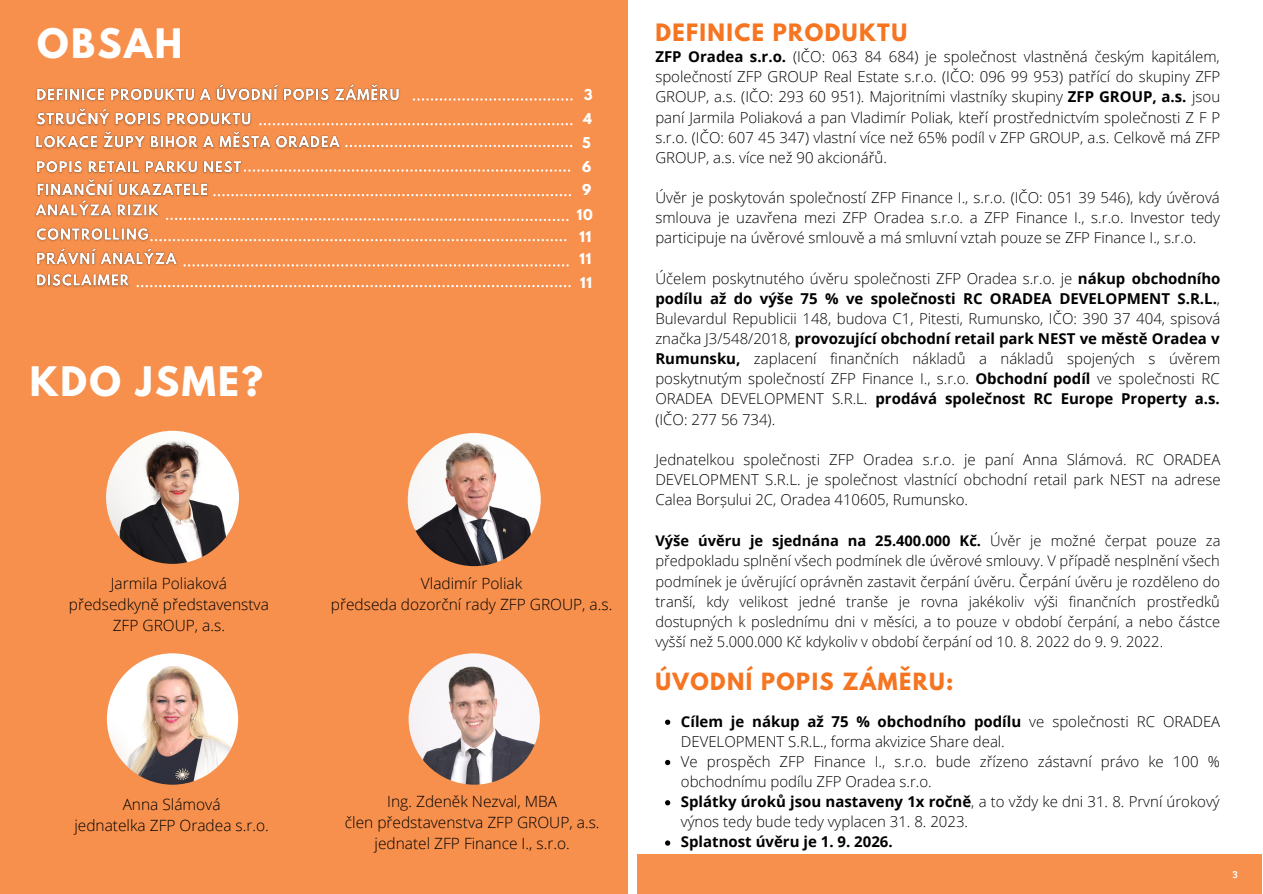
<style>
.page{position:relative;width:1263px;height:894px;background:#fff}
.page>*{position:absolute;margin:0;border:0;box-sizing:border-box;transform-origin:0 0}
.t1{font:700 36px "League Spartan";letter-spacing:.065em;color:#fff}
.t2{font:700 21.15px "League Spartan";letter-spacing:.065em;color:#f57521}
.t3{font:700 21px "League Spartan";letter-spacing:.07em;color:#f57521}
.t4{font:300 15.45px/20.9px "Open Sans";color:#000;text-align:center}
.t5{font:300 15px/20.1px "Open Sans";color:#000;text-align:justify}
.t6{font:700 15px "Open Sans";color:#000}
.t7{font:300 14.7px/20.1px "Open Sans";color:#000;text-align:justify}
.t8{font:700 13.35px/24.6px "League Spartan";letter-spacing:.065em;color:#fff}
.t9{font:10.65px "Bree Serif";color:#fff}
.s1{font-weight:700}
</style>
<div class="page">
<div style="left:0;top:1px;width:627px;height:892px;background:#f7904d"></div>
<div style="left:638px;top:854px;width:624px;height:39px;background:#f7904d"></div>
<svg style="left:665px;top:719px;width:5px;height:5px"></svg>
<svg style="left:665px;top:759px;width:5px;height:6px"></svg>
<svg style="left:665px;top:800px;width:5px;height:5px"></svg>
<svg style="left:665px;top:840px;width:5px;height:5px"></svg>
<img style="left:36px;top:84px;width:364px;height:18px">
<img style="left:36px;top:160px;width:208px;height:14px">
<svg style="left:413px;top:98px;width:160px;height:3px"></svg>
<img style="left:36px;top:249px;width:141px;height:17px">
<img style="left:35px;top:227px;width:117px;height:22px">
<img style="left:36px;top:274px;width:94px;height:14px">
<svg style="left:213px;top:194px;width:358px;height:2px"></svg>
<svg style="left:183px;top:264px;width:386px;height:2px"></svg>
<svg style="left:137px;top:285px;width:434px;height:2px"></svg>
<img style="left:36px;top:108px;width:216px;height:19px">
<svg style="left:259px;top:123px;width:313px;height:2px"></svg>
<img style="left:35px;top:205px;width:124px;height:12px">
<img style="left:35px;top:131px;width:306px;height:19px">
<svg style="left:345px;top:145px;width:227px;height:2px"></svg>
<svg style="left:244px;top:169px;width:326px;height:3px"></svg>
<svg style="left:166px;top:218px;width:402px;height:3px"></svg>
<img style="left:106px;top:430px;width:133px;height:133px;border-radius:50%">
<img style="left:409px;top:653px;width:131px;height:131px;border-radius:50%">
<img style="left:408px;top:433px;width:133px;height:133px;border-radius:50%">
<img style="left:107px;top:653px;width:131px;height:131px;border-radius:50%">
<img style="left:36px;top:178px;width:172px;height:27px">
<svg style="left:150px;top:239px;width:416px;height:2px"></svg>
<h1 class="t1" style="left:37px;top:25px;width:147px">OBSAH</h1>
<h2 class="t2" style="left:655px;top:22px;width:253px">DEFINICE PRODUKTU</h2>
<p class="t5" style="left:655px;top:46px;width:566px"><span class="s1">ZFP Oradea s.r.o.</span> (IČO: 063 84 684) je společnost vlastněná českým kapitálem, společností ZFP GROUP Real Estate s.r.o. (IČO: 096 99 953) patřící do skupiny ZFP GROUP, a.s. (IČO: 293 60 951). Majoritními vlastníky skupiny <span class="s1">ZFP GROUP, a.s.</span> jsou paní Jarmila Poliaková a pan Vladimír Poliak, kteří prostřednictvím společnosti Z F P s.r.o. (IČO: 607 45 347) vlastní více než 65% podíl v ZFP GROUP, a.s. Celkově má ZFP GROUP, a.s. více než 90 akcionářů.</p>
<p class="t5" style="left:655px;top:187px;width:566px">Úvěr je poskytován společností ZFP Finance I., s.r.o. (IČO: 051 39 546), kdy úvěrová smlouva je uzavřena mezi ZFP Oradea s.r.o. a ZFP Finance I., s.r.o. Investor tedy participuje na úvěrové smlouvě a má smluvní vztah pouze se ZFP Finance I., s.r.o.</p>
<p class="t5" style="left:655px;top:268px;width:567px">Účelem poskytnutého úvěru společnosti ZFP Oradea s.r.o. je <span class="s1">nákup obchodního podílu až do výše 75 % ve společnosti RC ORADEA DEVELOPMENT S.R.L.</span>, Bulevardul Republicii 148, budova C1, Pitesti, Rumunsko, IČO: 390 37 404, spisová značka J3/548/2018, <span class="s1">provozující obchodní retail park NEST ve městě Oradea v Rumunsku,</span> zaplacení finančních nákladů a nákladů spojených s úvěrem poskytnutým společností ZFP Finance I., s.r.o. <span class="s1">Obchodní podíl</span> ve společnosti RC ORADEA DEVELOPMENT S.R.L. <span class="s1">prodává společnost RC Europe Property a.s. </span>(IČO: 277 56 734).</p>
<p class="t5" style="left:655px;top:449px;width:567px">Jednatelkou společnosti ZFP Oradea s.r.o. je paní Anna Slámová. RC ORADEA DEVELOPMENT S.R.L. je společnost vlastnící obchodní retail park NEST na adrese Calea Borșului 2C, Oradea 410605, Rumunsko.</p>
<p class="t7" style="left:655px;top:530px;width:567px"><span class="s1">Výše úvěru je sjednána na 25.400.000 Kč.</span> Úvěr je možné čerpat pouze za předpokladu splnění všech podmínek dle úvěrové smlouvy. V případě nesplnění všech podmínek je úvěrující oprávněn zastavit čerpání úvěru. Čerpání úvěru je rozděleno do tranší, kdy velikost jedné tranše je rovna jakékoliv výši finančních prostředků dostupných k poslednímu dni v měsíci, a to pouze v období čerpání, a nebo částce vyšší než 5.000.000 Kč kdykoliv v období čerpání od 10. 8. 2022 do 9. 9. 2022.</p>
<h3 class="t3" style="left:655px;top:670px;width:300px">ÚVODNÍ POPIS ZÁMĚRU:</h3>
<p class="t8" style="left:584px;top:84px;width:10px">3</p>
<p class="t8" style="left:582px;top:131px;width:11px">5<br>6</p>
<p class="t8" style="left:583px;top:108px;width:10px">4</p>
<p class="t8" style="left:582px;top:179px;width:11px">9</p>
<p class="t8" style="left:579px;top:226px;width:13px">11</p>
<p class="t8" style="left:577px;top:204px;width:18px">10</p>
<p class="t8" style="left:579px;top:248px;width:13px">11</p>
<p class="t8" style="left:580px;top:271px;width:13px">11</p>
<h1 class="t1" style="left:30px;top:363px;width:234px">KDO JSME?</h1>
<p class="t4" style="left:69px;top:572px;width:202px">Jarmila Poliaková předsedkyně představenstva<br>ZFP GROUP, a.s.</p>
<p class="t4" style="left:331px;top:572px;width:283px">Vladimír Poliak<br>předseda dozorční rady ZFP GROUP, a.s.</p>
<p class="t4" style="left:74px;top:793px;width:196px">Anna Slámová<br>jednatelka ZFP Oradea s.r.o.</p>
<p class="t4" style="left:345px;top:790px;width:256px">Ing. Zdeněk Nezval, MBA<br>člen představenstva ZFP GROUP, a.s. jednatel ZFP Finance I., s.r.o.</p>
<p class="t5" style="left:681px;top:710px;width:541px;text-align:left"><span class="s1">Cílem je nákup až 75 % obchodního podílu</span> ve společnosti RC ORADEA DEVELOPMENT S.R.L., forma akvizice Share deal.<br>Ve prospěch ZFP Finance I., s.r.o. bude zřízeno zástavní právo ke 100 % obchodnímu podílu ZFP Oradea s.r.o.<br><span class="s1">Splátky úroků jsou nastaveny 1x ročně</span>, a to vždy ke dni 31. 8. První úrokový výnos tedy bude tedy vyplacen 31. 8. 2023.</p>
<p class="t6" style="left:681px;top:831px;width:213px">Splatnost úvěru je 1. 9. 2026.</p>
<p class="t9" style="left:1232px;top:866px;width:7px">3</p>
</div>
